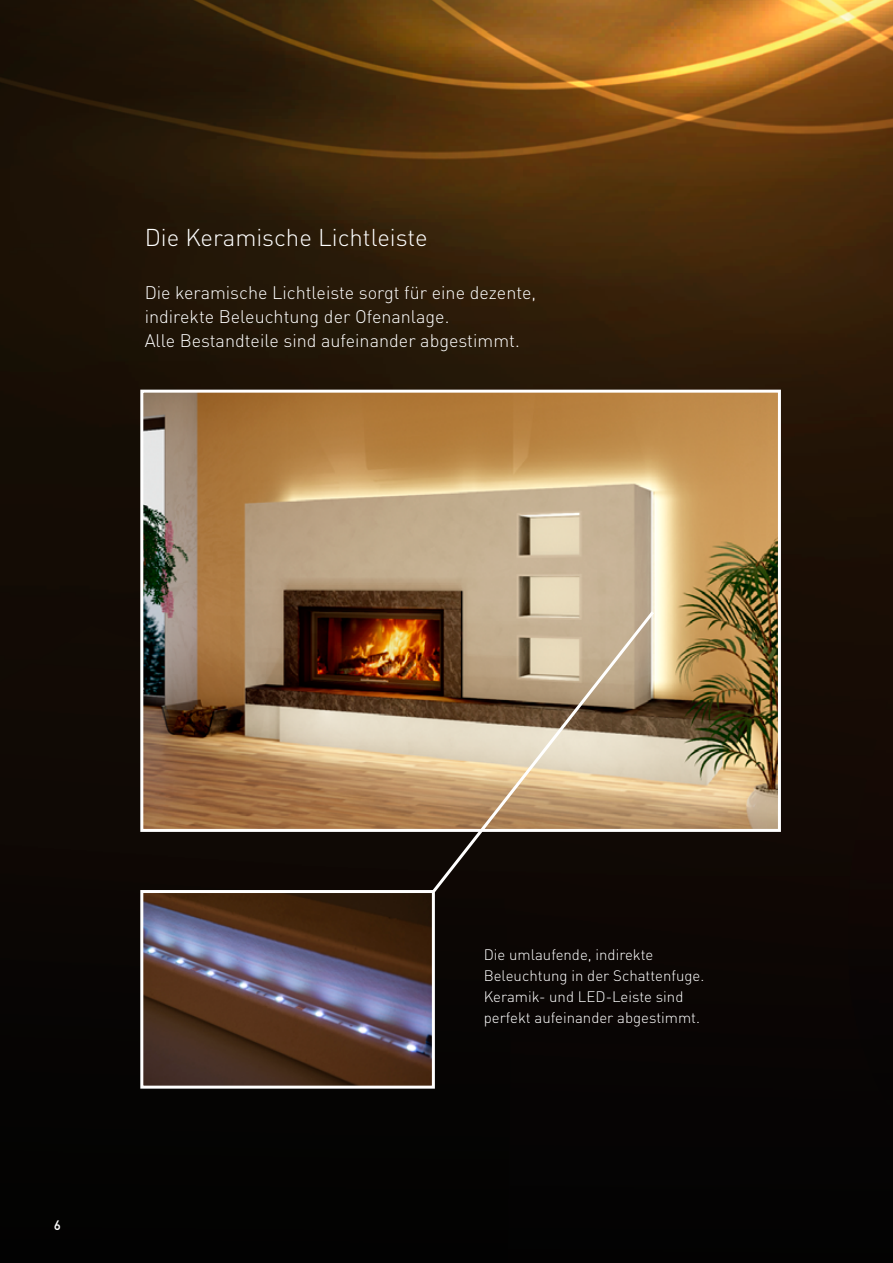
<style>
.page{position:relative;width:893px;height:1263px;background:#fff}
.page>*{position:absolute;margin:0;border:0;box-sizing:border-box;transform-origin:0 0}
.t1{font:300 24px "DINOT";color:#fff}
.t2{font:300 18px/24px "DINOT";color:#fff}
.t3{font:300 15px/21px "DINOT";color:#fff}
.t4{font:13.5px "DIN Mittelschrift Std";color:#fff}
</style>
<div class="page">
<img style="left:0;top:0;width:893px;height:1263px">
<img style="left:144px;top:394px;width:633px;height:434px">
<div style="left:140px;top:390px;width:641px;height:442px;border:3px solid #fff"></div>
<img style="left:144px;top:894px;width:287px;height:191px">
<div style="left:140px;top:890px;width:295px;height:199px;border:3px solid #fff"></div>
<svg style="left:429px;top:608px;width:228px;height:288px;background:#927e66"></svg>
<h1 class="t1" style="left:145px;top:223px;width:284px">Die Keramische Lichtleiste</h1>
<p class="t2" style="left:145px;top:280px;width:393px">Die keramische Lichtleiste sorgt für eine dezente, indirekte Beleuchtung der Ofenanlage.<br>Alle Bestandteile sind aufeinander abgestimmt.</p>
<p class="t4" style="left:54px;top:1217px;width:8px">6</p>
<p class="t3" style="left:484px;top:944px;width:222px">Die umlaufende, indirekte<br>Beleuchtung in der Schattenfuge.<br>Keramik- und LED-Leiste sind perfekt aufeinander abgestimmt.</p>
</div>
